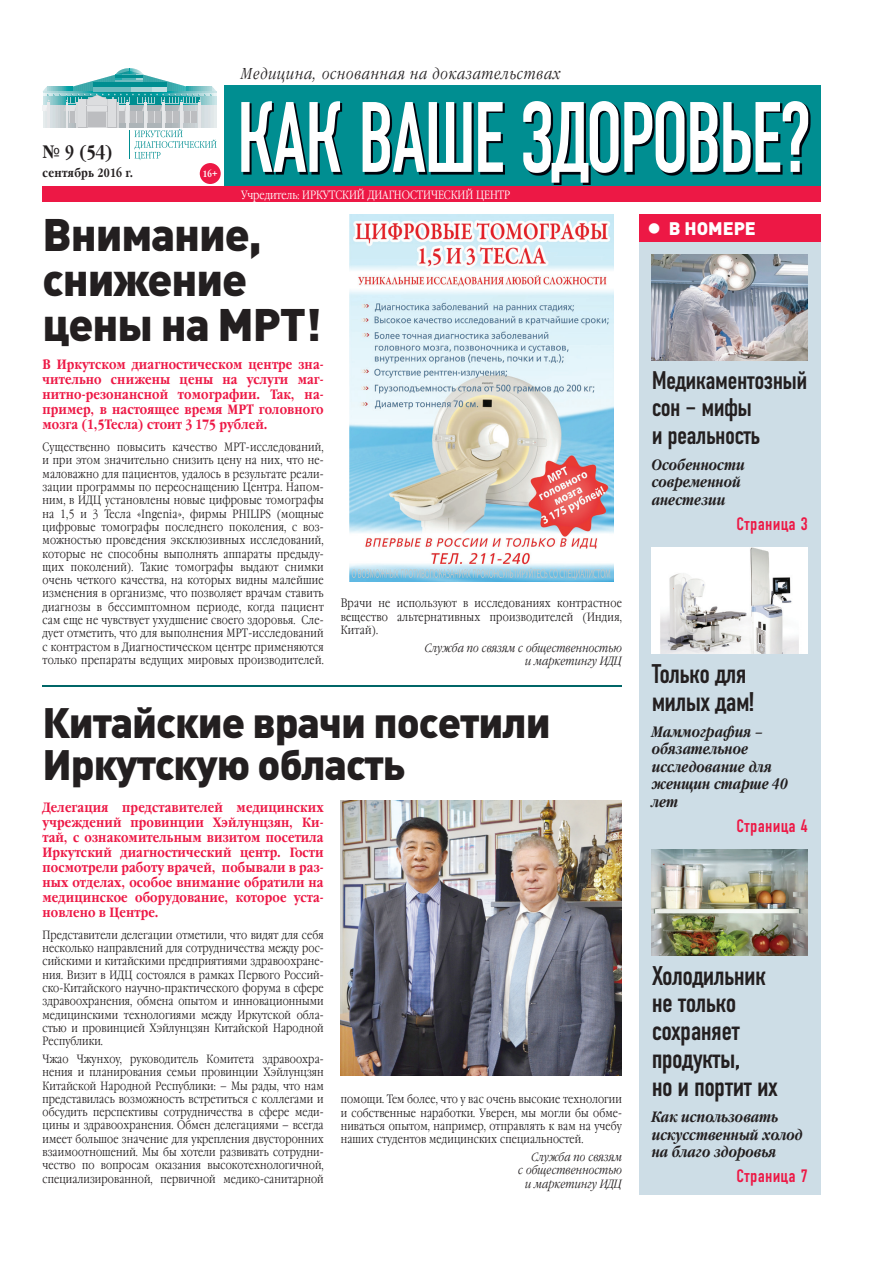
<style>
.page{position:relative;width:893px;height:1263px;background:#fff}
.page>*{position:absolute;margin:0;border:0;box-sizing:border-box;transform-origin:0 0}
.t1{font:900 45px/45px "DIN Cyr";letter-spacing:-.025em;color:#231f20}
.t2{font:900 42px/42px "DIN Cyr";letter-spacing:-.025em;color:#231f20}
.t3{font:27px/27.9px "DIN Condensed C";letter-spacing:-.025em;color:#231f20}
.t4{font:25.5px/27.2px "DIN Condensed C";letter-spacing:-.025em;color:#231f20}
.t5{font:18px "DIN Condensed C";letter-spacing:.01em;color:#ed1845}
.t6{font:900 18px "DIN Cyr";color:#fff}
.t7{font:700 18px "Garamond Narrow C";color:#231f20}
.t8{font:italic 300 15.75px "Garamond Narrow C";letter-spacing:.05em;color:#231f20}
.t9{font:italic 700 15px/17.5px "Garamond Narrow C";letter-spacing:.01em;color:#231f20}
.t10{font:700 13.5px/15px "Garamond Narrow C";letter-spacing:.01em;color:#ed1845;text-align:justify}
.t11{font:300 12px/13.4px "Garamond Narrow C";letter-spacing:.01em;color:#231f20;text-align:justify}
.t12{font:italic 300 12px/13.4px "Garamond Narrow C";letter-spacing:.01em;color:#231f20;text-align:right}
.t13{font:300 12px "Garamond Narrow C";color:#fff}
.t14{font:700 12px "Garamond Narrow C";letter-spacing:.025em;color:#231f20}
.t15{font:700 9px "Garamond Narrow C";color:#fff}
</style>
<div class="page">
<div style="left:224px;top:85px;width:597px;height:102px;background:#008e91"></div>
<div style="left:43px;top:187px;width:778px;height:15px;background:#ed1845"></div>
<div style="left:639px;top:242px;width:182px;height:953px;background:#cddde6"></div>
<img style="left:652px;top:254px;width:156px;height:107px">
<img style="left:652px;top:548px;width:156px;height:106px">
<img style="left:652px;top:849px;width:156px;height:107px">
<svg style="left:43px;top:68px;width:174px;height:92px"></svg>
<svg style="left:241px;top:101px;width:567px;height:82px"></svg>
<div style="left:200px;top:163px;width:21px;height:21px;background:#ed1845;border-radius:50%"></div>
<div style="left:639px;top:215px;width:182px;height:27px;background:#ed1845"></div>
<div style="left:43px;top:132px;width:83px;height:30px;background:#fff"></div>
<img style="left:341px;top:800px;width:281px;height:276px">
<hr style="left:43px;top:685px;width:579px;height:2px;background:#006667">
<img style="left:349px;top:215px;width:264px;height:366px">
<h3 class="t8" style="left:241px;top:65px;width:321px">Медицина, основанная на доказательствах</h3>
<h3 class="t7" style="left:43px;top:142px;width:72px">№ 9 (54)</h3>
<p class="t14" style="left:43px;top:166px;width:92px">сентябрь 2016 г.</p>
<h1 class="t1" style="left:43px;top:211px;width:280px">Внимание, снижение цены на МРт!</h1>
<p class="t10" style="left:43px;top:357px;width:283px">В Иркутском диагностическом центре зна&shy;чительно снижены цены на услуги маг&shy;нитно-резонансной томографии. Так, на&shy;пример, в настоящее время МРТ головного мозга (1,5Тесла) стоит 3 175 рублей.</p>
<p class="t11" style="left:43px;top:441px;width:283px">Существенно повысить качество МРТ-исследований, и при этом значительно снизить цену на них, что не&shy;маловажно для пациентов, удалось в результате реали&shy;зации программы по переоснащению Центра. Напом&shy;ним, в ИДЦ установлены новые цифровые томографы на 1,5 и 3 Тесла «Ingenia», фирмы PHILIPS (мощные цифровые томографы последнего поколения, с воз&shy;можностью проведения эксклюзивных исследований, которые не способны выполнять аппараты предыду&shy;щих поколений). Такие томографы выдают снимки очень четкого качества, на которых видны малейшие изменения в организме, что позволяет врачам ставить диагнозы в бессимптомном периоде, когда пациент сам еще не чувствует ухудшение своего здоровья. Сле&shy;дует отметить, что для выполнения МРТ-исследований с контрастом в Диагностическом центре применяются только препараты ведущих мировых производителей.</p>
<p class="t15" style="left:203px;top:169px;width:16px">16+</p>
<p class="t13" style="left:241px;top:188px;width:270px">Учредитель: ИРКУТСКИЙ ДИАГНОСТИЧЕСКИЙ ЦЕНТР</p>
<p class="t11" style="left:341px;top:597px;width:283px">Врачи не используют в исследованиях контрастное вещество альтернативных производителей (Индия, Китай).</p>
<p class="t12" style="left:425px;top:641px;width:199px">Служба по связям с общественностью и маркетингу ИДЦ</p>
<h2 class="t2" style="left:43px;top:700px;width:510px">Китайские врачи посетили<br>Иркутскую область</h2>
<p class="t10" style="left:43px;top:800px;width:283px">Делегация представителей медицинских учреждений провинции Хэйлунцзян, Ки&shy;тай, с ознакомительным визитом посетила Иркутский диагностический центр. Гости посмотрели работу врачей, побывали в раз&shy;ных отделах, особое внимание обратили на медицинское оборудование, которое уста&shy;новлено в Центре.</p>
<p class="t11" style="left:43px;top:928px;width:283px">Представители делегации отметили, что видят для себя несколько направлений для сотрудничества между рос&shy;сийскими и китайскими предприятиями здравоохране&shy;ния. Визит в ИДЦ состоялся в рамках Первого Россий&shy;ско-Китайского научно-практического форума в сфере здравоохранения, обмена опытом и инновационными медицинскими технологиями между Иркутской обла&shy;стью и провинцией Хэйлунцзян Китайской Народной Республики.</p>
<p class="t11" style="left:43px;top:1052px;width:283px">Чжао Чжунхоу, руководитель Комитета здравоохра&shy;нения и планирования семьи провинции Хэйлунцзян Китайской Народной Республики: – Мы рады, что нам представилась возможность встретиться с коллегами и обсудить перспективы сотрудничества в сфере меди&shy;цины и здравоохранения. Обмен делегациями – всегда имеет большое значение для укрепления двусторонних взаимоотношений. Мы бы хотели развивать сотрудни&shy;чество по вопросам оказания высокотехнологичной, специализированной, первичной медико-санитарной</p>
<p class="t11" style="left:341px;top:1093px;width:283px">помощи. Тем более, что у вас очень высокие технологии и собственные наработки. Уверен, мы могли бы обме&shy;ниваться опытом, например, отправлять к вам на учебу наших студентов медицинских специальностей.</p>
<p class="t12" style="left:518px;top:1150px;width:105px">Служба по связям<br>с общественностью и маркетингу ИДЦ</p>
<h3 class="t6" style="left:669px;top:216px;width:89px">В НоМЕРЕ</h3>
<h3 class="t4" style="left:652px;top:368px;width:157px">Медикамен тозный сон – мифы<br>и реальность</h3>
<p class="t9" style="left:652px;top:457px;width:94px">Особенности современной анестезии</p>
<h3 class="t5" style="left:736px;top:513px;width:73px">Страница 3</h3>
<h3 class="t3" style="left:652px;top:660px;width:104px">Только для милых дам!</h3>
<p class="t9" style="left:652px;top:724px;width:138px">Маммография – обязательное исследование для женщин старше 40 лет</p>
<h3 class="t5" style="left:736px;top:815px;width:73px">Страница 4</h3>
<h3 class="t3" style="left:652px;top:962px;width:128px">Холодильник не только сохраняет продукты,<br>но и портит их</h3>
<p class="t9" style="left:652px;top:1109px;width:152px">Как использовать искусственный холод на благо здоровья</p>
<h3 class="t5" style="left:736px;top:1166px;width:73px">Страница 7</h3>
</div>
